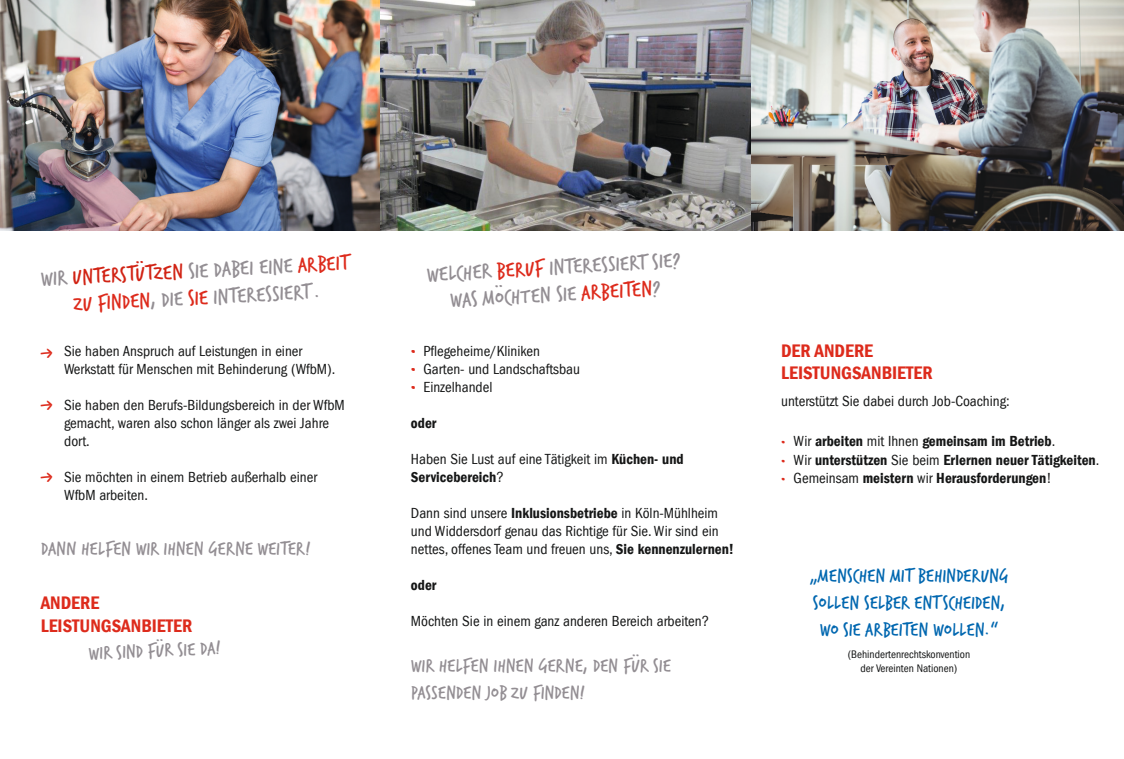
<style>
.page{position:relative;width:1124px;height:759px;background:#fff}
.page>*{position:absolute;margin:0;border:0;box-sizing:border-box;transform-origin:0 0}
.t1{font:22.5px/27.2px "Verveine";color:#938e93;text-align:center}
.t2{font:20px/27px "Verveine";color:#938e93}
.t3{font:20px/27px "Verveine";color:#0067b0;text-align:center}
.t4{font:20px "Verveine";color:#dd2b1c}
.t5{font:600 condensed 18.62px/22.4px "Franklin Gothic LT";color:#dd2b1c}
.t6{font:condensed 15px/18px "Franklin Gothic LT";color:#151616}
.t7{font:600 condensed 15px "Franklin Gothic LT";color:#151616}
.t8{font:condensed 11.25px/13.5px "Franklin Gothic LT";color:#151616;text-align:center}
.s1{color:#d12314}
.s2{color:#dd2b1c}
.s3{font-family:"Verveine";font-stretch:normal;font-size:17.5px;color:#dd2b1c}
.s4{font-weight:600}
.s5{font-family:"Verveine";font-weight:400;font-stretch:normal;color:#dd2b1c}
.s6{font-weight:400}
</style>
<div class="page">
<img style="left:0;top:0;width:1123px;height:230px">
<h1 class="t1" style="left:40px;top:265px;width:313px;rotate:-3deg">WIR <span class="s1">UNTERSTÜTZEN</span> SIE DABEI EINE <span class="s2">ARBEIT<br>ZU FINDEN</span>, DIE <span class="s2">SIE</span> INTERESSIERT.</h1>
<h2 class="t4" style="left:41px;top:338px;width:14px">–&gt;</h2>
<p class="t6" style="left:64px;top:342px;width:273px">Sie haben Anspruch auf Leistungen in einer<br>Werkstatt für Menschen mit Behinderung (WfbM).</p>
<p class="t6" style="left:64px;top:396px;width:282px">Sie haben den Berufs-Bildungsbereich in der WfbM gemacht, waren also schon länger als zwei Jahre dort.</p>
<p class="t6" style="left:64px;top:468px;width:254px">Sie möchten in einem Betrieb außerhalb einer<br>WfbM arbeiten.</p>
<h2 class="t4" style="left:41px;top:390px;width:14px">–&gt;</h2>
<h2 class="t4" style="left:41px;top:462px;width:14px">–&gt;</h2>
<h2 class="t2" style="left:41px;top:534px;width:271px">DANN HELFEN WIR IHNEN GERNE WEITER!</h2>
<p class="t5" style="left:41px;top:591px;width:153px">ANDERE<br>LEISTUNGSANBIETER</p>
<h2 class="t2" style="left:88px;top:639px;width:134px;rotate:-2deg">WIR SIND FÜR SIE DA!</h2>
<h1 class="t1" style="left:426px;top:260px;width:256px;rotate:-3deg">WELCHER <span class="s2">BERUF</span> INTERESSIERT SIE?<br>WAS MÖCHTEN SIE <span class="s2">ARBEITEN</span>?</h1>
<p class="t6" style="left:411px;top:342px;width:130px"><span class="s3">•</span> Pflegeheime/Kliniken</p>
<p class="t6" style="left:411px;top:360px;width:171px"><span class="s3">•</span> Garten- und Landschaftsbau</p>
<p class="t6" style="left:411px;top:378px;width:83px"><span class="s3">•</span> Einzelhandel</p>
<p class="t7" style="left:411px;top:414px;width:27px">oder</p>
<p class="t6" style="left:411px;top:450px;width:274px">Haben Sie Lust auf eine Tätigkeit im <span class="s4">Küchen- und<br>Servicebereich</span>?</p>
<p class="t6" style="left:411px;top:504px;width:324px">Dann sind unsere <span class="s4">Inklusionsbetriebe</span> in Köln-Mühlheim und Widdersdorf genau das Richtige für Sie. Wir sind ein nettes, offenes Team und freuen uns, <span class="s4">Sie kennenzulernen!</span></p>
<p class="t7" style="left:411px;top:576px;width:27px">oder</p>
<p class="t6" style="left:411px;top:612px;width:300px">Möchten Sie in einem ganz anderen Bereich arbeiten?</p>
<h2 class="t2" style="left:411px;top:652px;width:261px">WIR HELFEN IHNEN GERNE, DEN FÜR SIE<br>PASSENDEN JOB ZU FINDEN!</h2>
<p class="t5" style="left:781px;top:339px;width:153px">DER ANDERE<br>LEISTUNGSANBIETER</p>
<p class="t6" style="left:781px;top:392px;width:230px">unterstützt Sie dabei durch Job-Coaching:</p>
<p class="t7" style="left:781px;top:433px;width:275px"><span class="s5">•</span> <span class="s6">Wir</span> arbeiten <span class="s6">mit Ihnen</span> gemeinsam im Betrieb<span class="s6">.</span></p>
<p class="t7" style="left:781px;top:451px;width:319px"><span class="s5">•</span> <span class="s6">Wir</span> unterstützen <span class="s6">Sie beim</span> Erlernen neuer Tätigkeiten<span class="s6">.</span></p>
<p class="t7" style="left:781px;top:469px;width:272px"><span class="s5">•</span> <span class="s6">Gemeinsam</span> meistern <span class="s6">wir</span> Herausforderungen<span class="s6">!</span></p>
<h2 class="t3" style="left:809px;top:561px;width:200px">„MENSCHEN MIT BEHINDERUNG<br>SOLLEN SELBER ENTSCHEIDEN,<br>WO SIE ARBEITEN WOLLEN.“</h2>
<p class="t8" style="left:847px;top:647px;width:124px">(Behindertenrechtskonvention der Vereinten Nationen)</p>
</div>
